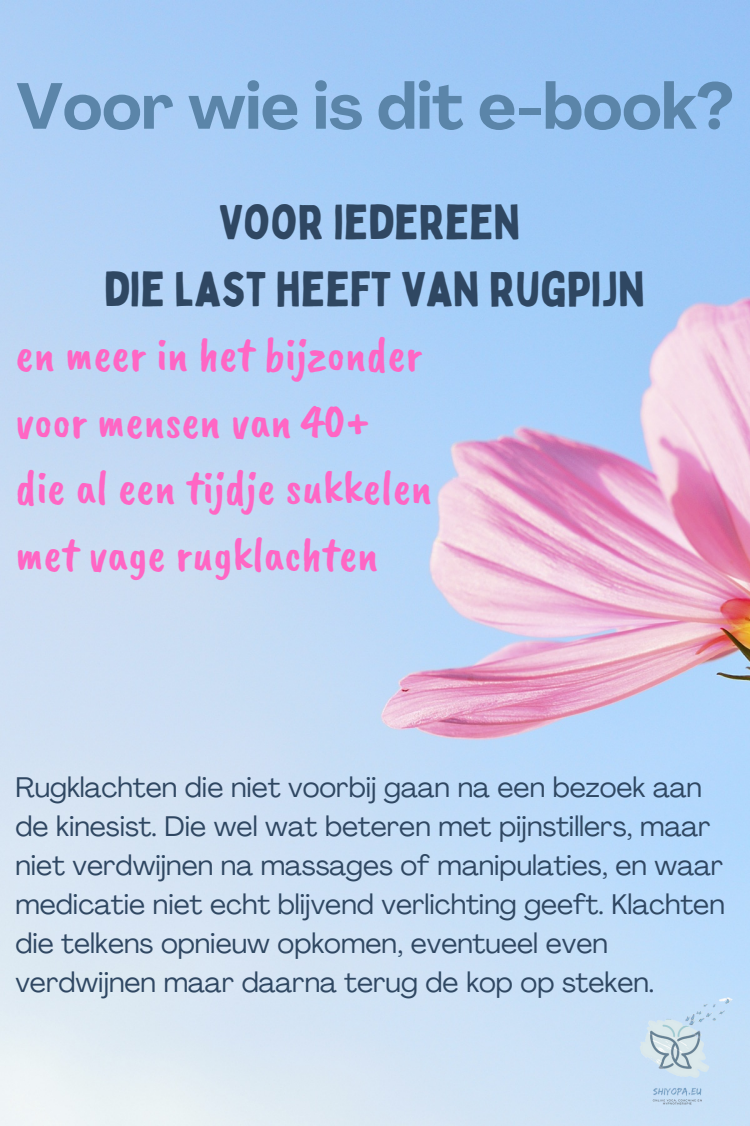
<style>
.page{position:relative;width:750px;height:1126px;background:#fff}
.page>*{position:absolute;margin:0;border:0;box-sizing:border-box;transform-origin:0 0}
.t1{font:700 64px "Agrandir";color:#5b85a9}
.t2{font:48px "Caveat Brush";color:#ff66c4}
.t3{font:48px "Bobby Jones";color:#2f4762}
.t4{font:28px/39px "Agrandir";color:#2f4762}
</style>
<div class="page">
<img style="left:0;top:0;width:750px;height:1125px">
<img style="left:615px;top:990px;width:120px;height:120px">
<h2 class="t1" style="left:16px;top:81px;width:719px">Voor wie is dit e-book?</h2>
<p class="t3" style="left:219px;top:192px;width:303px">VOOR IEDEREEN</p>
<p class="t3" style="left:104px;top:259px;width:542px">DIE LAST HEEFT VAN RUGPIJN</p>
<p class="t2" style="left:15px;top:323px;width:408px">en meer in het bijzonder</p>
<p class="t2" style="left:15px;top:390px;width:356px">voor mensen van 40+</p>
<p class="t2" style="left:15px;top:457px;width:418px">die al een tijdje sukkelen</p>
<p class="t2" style="left:15px;top:524px;width:365px">met vage rugklachten</p>
<p class="t4" style="left:15px;top:770px;width:711px">Rugklachten die niet voorbij gaan na een bezoek aan de kinesist. Die wel wat beteren met pijnstillers, maar niet verdwijnen na massages of manipulaties, en waar medicatie niet echt blijvend verlichting geeft. Klachten die telkens opnieuw opkomen, eventueel even verdwijnen maar daarna terug de kop op steken.</p>
</div>
